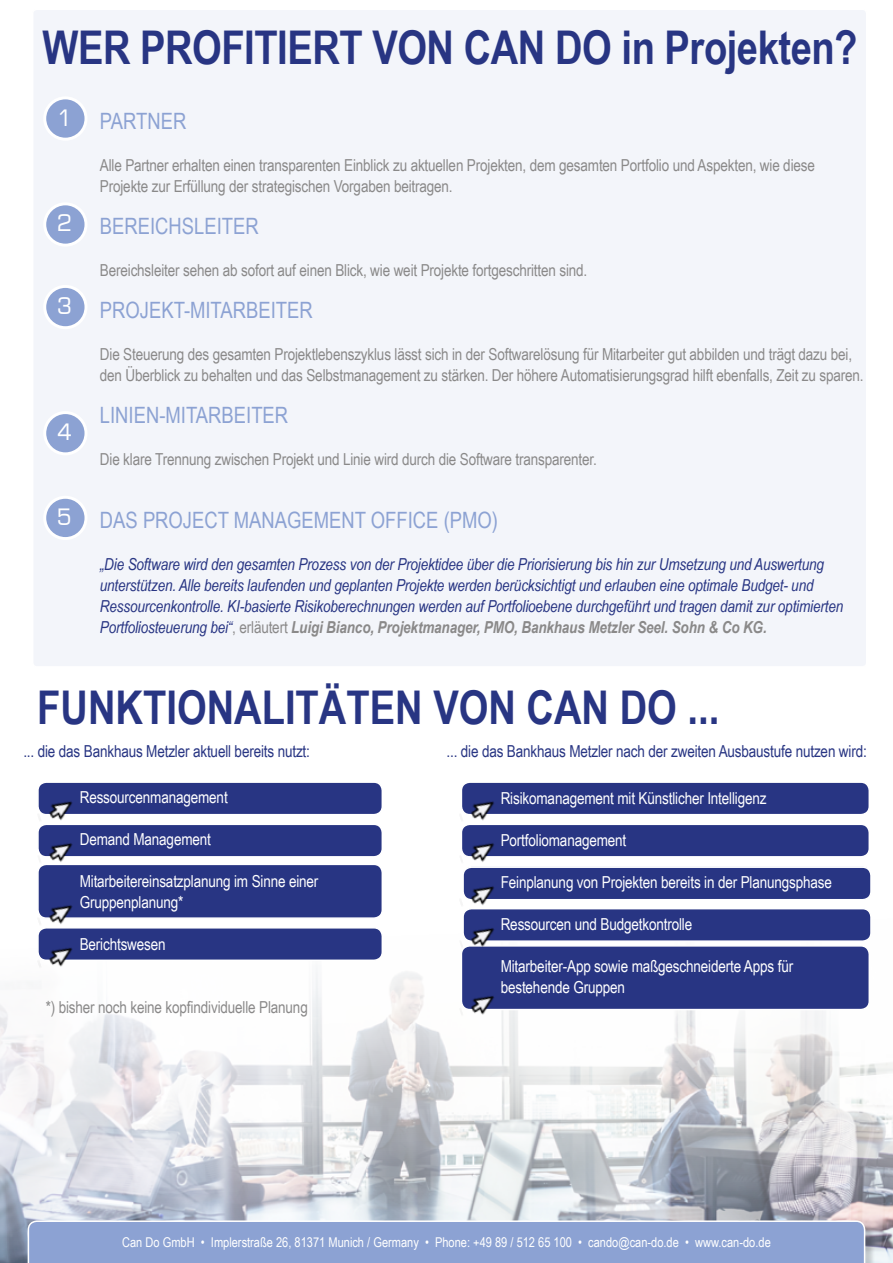
<style>
.page{position:relative;width:893px;height:1263px;background:#fff}
.page>*{position:absolute;margin:0;border:0;box-sizing:border-box;transform-origin:0 0}
.t1{font:700 46.5px "Arial Narrow";letter-spacing:-.01em;color:#283583}
.t2{font:22.5px "Arial Narrow";color:#8ca2d3}
.t3{font:22.5px "Square 721 BT";color:#fff}
.t4{font:16.5px/21px "Arial Narrow";letter-spacing:-.01em;color:#8a8989}
.t5{font:italic 16.5px/21px "Arial Narrow";letter-spacing:-.01em;color:#283583}
.t6{font:16.5px/21px "Arial Narrow";letter-spacing:-.01em;color:#fff}
.t7{font:16.5px "Arial Narrow";letter-spacing:-.01em;color:#283583}
.t8{font:13.5px "Arial Narrow";color:#fff}
.s1{font-style:normal;color:#8a8989}
.s2{font-weight:700;color:#8a8989}
</style>
<div class="page">
<div style="left:33px;top:9px;width:834px;height:658px;background:#f3f5fa;border-radius:4px"></div>
<img style="left:0;top:972px;width:893px;height:291px">
<div style="left:461px;top:946px;width:408px;height:63px;background:#283583;border-radius:9px"></div>
<div style="left:461px;top:945px;width:409px;height:65px;border:2px solid #fff;border-radius:9px"></div>
<div style="left:462px;top:865px;width:410px;height:34px;border:2px solid #fff;border-radius:9px"></div>
<div style="left:463px;top:867px;width:408px;height:33px;background:#283583;border-radius:9px"></div>
<div style="left:462px;top:866px;width:410px;height:34px;border:2px solid #fff;border-radius:9px"></div>
<div style="left:463px;top:909px;width:408px;height:32px;background:#283583;border-radius:9px"></div>
<div style="left:462px;top:908px;width:410px;height:34px;border:2px solid #fff;border-radius:9px"></div>
<div style="left:461px;top:782px;width:408px;height:33px;background:#283583;border-radius:9px"></div>
<div style="left:461px;top:781px;width:409px;height:34px;border:2px solid #fff;border-radius:9px"></div>
<div style="left:461px;top:824px;width:408px;height:33px;background:#283583;border-radius:9px"></div>
<div style="left:461px;top:823px;width:409px;height:34px;border:2px solid #fff;border-radius:9px"></div>
<div style="left:38px;top:782px;width:344px;height:33px;background:#283583;border-radius:9px"></div>
<div style="left:37px;top:781px;width:346px;height:34px;border:2px solid #fff;border-radius:9px"></div>
<div style="left:38px;top:824px;width:344px;height:33px;background:#283583;border-radius:9px"></div>
<div style="left:37px;top:823px;width:346px;height:34px;border:2px solid #fff;border-radius:9px"></div>
<div style="left:38px;top:864px;width:344px;height:54px;background:#283583;border-radius:9px"></div>
<div style="left:37px;top:864px;width:346px;height:55px;border:2px solid #fff;border-radius:9px"></div>
<div style="left:38px;top:928px;width:344px;height:32px;background:#283583;border-radius:9px"></div>
<div style="left:37px;top:927px;width:346px;height:34px;border:2px solid #fff;border-radius:9px"></div>
<img style="left:37px;top:781px;width:53px;height:40px">
<img style="left:461px;top:781px;width:51px;height:40px">
<img style="left:461px;top:881px;width:51px;height:25px">
<img style="left:37px;top:823px;width:53px;height:58px">
<img style="left:461px;top:823px;width:51px;height:58px">
<img style="left:461px;top:908px;width:51px;height:58px">
<img style="left:453px;top:976px;width:59px;height:58px">
<img style="left:37px;top:885px;width:53px;height:43px">
<img style="left:31px;top:928px;width:59px;height:59px">
<div style="left:45px;top:98px;width:41px;height:41px;background:#8ca2d3;border-radius:50%"></div>
<div style="left:43px;top:96px;width:45px;height:45px;border:3px solid #fff;border-radius:50%"></div>
<div style="left:45px;top:204px;width:41px;height:41px;background:#8ca2d3;border-radius:50%"></div>
<div style="left:43px;top:202px;width:45px;height:45px;border:3px solid #fff;border-radius:50%"></div>
<div style="left:45px;top:286px;width:41px;height:42px;background:#8ca2d3;border-radius:50%"></div>
<div style="left:43px;top:285px;width:45px;height:44px;border:3px solid #fff;border-radius:50%"></div>
<div style="left:45px;top:413px;width:41px;height:41px;background:#8ca2d3;border-radius:50%"></div>
<div style="left:43px;top:411px;width:45px;height:44px;border:3px solid #fff;border-radius:50%"></div>
<div style="left:45px;top:497px;width:41px;height:42px;background:#8ca2d3;border-radius:50%"></div>
<div style="left:43px;top:496px;width:45px;height:44px;border:3px solid #fff;border-radius:50%"></div>
<div style="left:28px;top:1220px;width:837px;height:43px;background:#8ca2d3"></div>
<h1 class="t1" style="left:43px;top:12px;width:816px">WER PROFITIERT VON CAN DO in Projekten?</h1>
<h2 class="t3" style="left:57px;top:103px;width:17px">1</h2>
<h2 class="t3" style="left:57px;top:209px;width:17px">2</h2>
<h2 class="t3" style="left:57px;top:292px;width:17px">3</h2>
<h2 class="t3" style="left:57px;top:418px;width:17px">4</h2>
<h2 class="t3" style="left:57px;top:503px;width:17px">5</h2>
<h2 class="t2" style="left:100px;top:104px;width:88px">PARTNER</h2>
<p class="t4" style="left:100px;top:154px;width:717px">Alle Partner erhalten einen transparenten Einblick zu aktuellen Projekten, dem gesamten Portfolio und Aspekten, wie diese<br>Projekte zur Erfüllung der strategischen Vorgaben beitragen.</p>
<h2 class="t2" style="left:100px;top:209px;width:160px">BEREICHSLEITER</h2>
<p class="t4" style="left:100px;top:259px;width:489px">Bereichsleiter sehen ab sofort auf einen Blick, wie weit Projekte fortgeschritten sind.</p>
<h2 class="t2" style="left:100px;top:293px;width:214px">PROJEKT-MITARBEITER</h2>
<p class="t4" style="left:100px;top:343px;width:765px">Die Steuerung des gesamten Projektlebenszyklus lässt sich in der Softwarelösung für Mitarbeiter gut abbilden und trägt dazu bei, den Überblick zu behalten und das Selbstmanagement zu stärken. Der höhere Automatisierungsgrad hilft ebenfalls, Zeit zu sparen.</p>
<h2 class="t2" style="left:100px;top:398px;width:190px">LINIEN-MITARBEITER</h2>
<p class="t4" style="left:100px;top:448px;width:498px">Die klare Trennung zwischen Projekt und Linie wird durch die Software transparenter.</p>
<h2 class="t2" style="left:100px;top:503px;width:400px">DAS PROJECT MANAGEMENT OFFICE (PMO)</h2>
<p class="t5" style="left:100px;top:553px;width:745px">„Die Software wird den gesamten Prozess von der Projektidee über die Priorisierung bis hin zur Umsetzung und Auswertung unterstützen. Alle bereits laufenden und geplanten Projekte werden berücksichtigt und erlauben eine optimale Budget- und Ressourcenkontrolle. KI-basierte Risikoberechnungen werden auf Portfolioebene durchgeführt und tragen damit zur optimierten Portfoliosteuerung bei“<span class="s1">, erläutert</span> <span class="s2">Luigi Bianco, Projektmanager, PMO, Bankhaus Metzler Seel. Sohn &amp; Co KG.</span></p>
<h1 class="t1" style="left:37px;top:673px;width:684px">FUNKTIONALITÄTEN VON CAN DO ...</h1>
<p class="t7" style="left:23px;top:739px;width:288px">... die das Bankhaus Metzler aktuell bereits nutzt:</p>
<p class="t7" style="left:446px;top:739px;width:422px">... die das Bankhaus Metzler nach der zweiten Ausbaustufe nutzen wird:</p>
<p class="t6" style="left:80px;top:786px;width:150px">Ressourcenmanagement</p>
<p class="t6" style="left:80px;top:828px;width:133px">Demand Management</p>
<p class="t6" style="left:80px;top:870px;width:240px">Mitarbeitereinsatzplanung im Sinne einer<br>Gruppenplanung*</p>
<p class="t6" style="left:80px;top:933px;width:87px">Berichtswesen</p>
<p class="t4" style="left:46px;top:996px;width:264px">*) bisher noch keine kopfindividuelle Planung</p>
<p class="t6" style="left:501px;top:787px;width:267px">Risikomanagement mit Künstlicher Intelligenz</p>
<p class="t6" style="left:501px;top:829px;width:127px">Portfoliomanagement</p>
<p class="t6" style="left:501px;top:871px;width:333px">Feinplanung von Projekten bereits in der Planungsphase</p>
<p class="t6" style="left:501px;top:913px;width:193px">Ressourcen und Budgetkontrolle</p>
<p class="t6" style="left:501px;top:955px;width:294px">Mitarbeiter-App sowie maßgeschneiderte Apps für bestehende Gruppen</p>
<p class="t8" style="left:122px;top:1232px;width:650px">Can Do GmbH • Implerstraße 26, 81371 Munich / Germany • Phone: +49 89 / 512 65 100 • cando@can-do.de • www.can-do.de</p>
</div>
